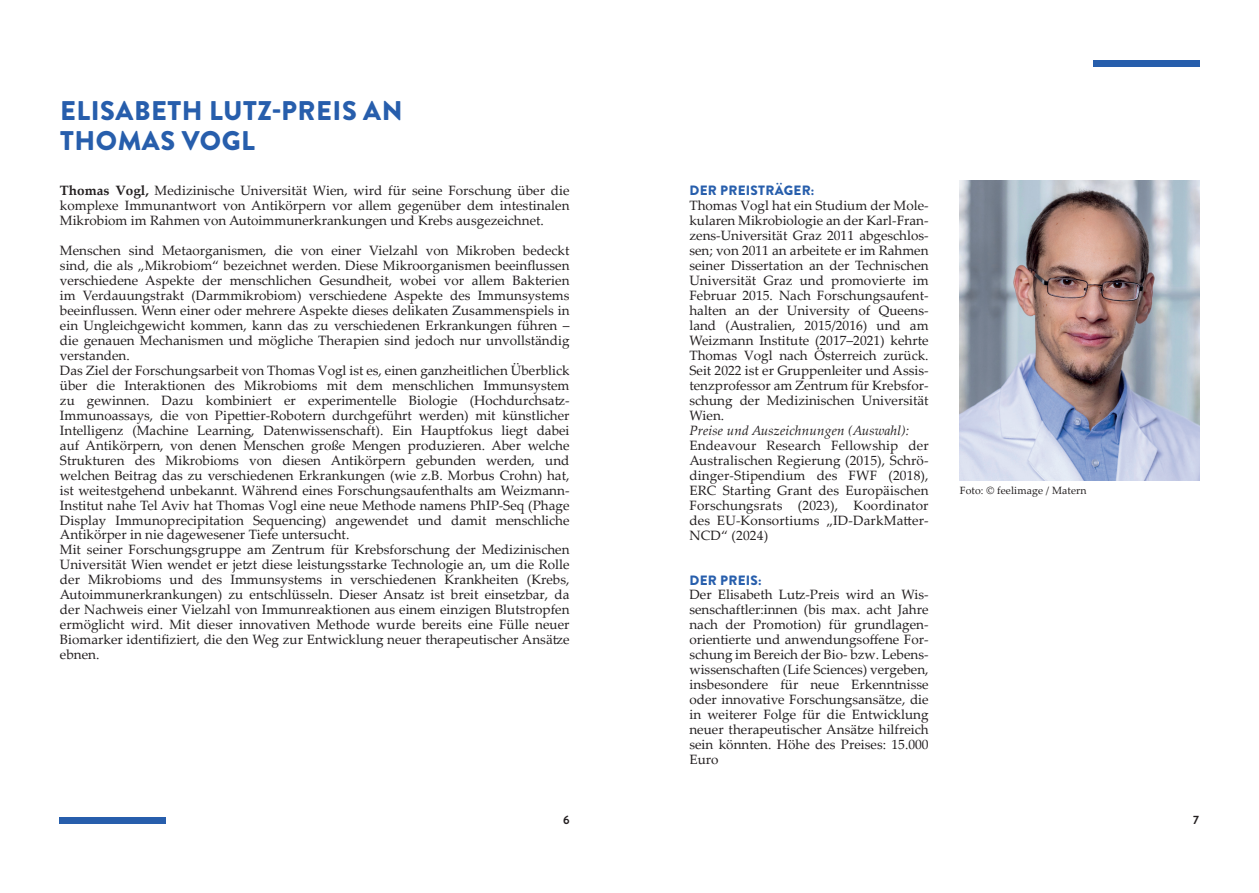
<style>
.page{position:relative;width:1259px;height:893px;background:#fff}
.page>*{position:absolute;margin:0;border:0;box-sizing:border-box;transform-origin:0 0}
.t1{font:900 27px/30px "Brandon Grotesque";letter-spacing:.02em;color:#275eac}
.t2{font:13.5px/15px "Palatino Linotype";color:#231f20;text-align:justify}
.t3{font:italic 13.5px "Palatino Linotype";letter-spacing:.01em;color:#231f20}
.t4{font:900 13.5px "Brandon Grotesque";letter-spacing:.02em;color:#275eac}
.t5{font:700 12px "Brandon Grotesque";color:#231f20}
.t6{font:10.5px "Palatino Linotype";letter-spacing:.01em;color:#231f20}
.s1{font-weight:700}
</style>
<div class="page">
<div style="left:1093px;top:60px;width:106px;height:7px;background:#275eac"></div>
<div style="left:60px;top:817px;width:106px;height:7px;background:#275eac"></div>
<img style="left:960px;top:181px;width:239px;height:299px">
<h1 class="t1" style="left:60px;top:96px;width:344px">ELISABETH LUTZ-PREIS AN<br>THOMAS VOGL</h1>
<p class="t2" style="left:60px;top:182px;width:511px"><span class="s1">Thomas Vogl,</span> Medizinische Universität Wien, wird für seine Forschung über die komplexe Immunantwort von Antikörpern vor allem gegenüber dem intestinalen Mikrobiom im Rahmen von Autoimmunerkrankungen und Krebs ausgezeichnet.</p>
<p class="t2" style="left:60px;top:242px;width:511px;text-align:left">Menschen sind Metaorganismen, die von einer Vielzahl von Mikroben bedeckt sind, die als „Mikrobiom“ bezeichnet werden. Diese Mikroorganismen beeinflussen verschiedene Aspekte der menschlichen Gesundheit, wobei vor allem Bakterien im Verdauungstrakt (Darmmikrobiom) verschiedene Aspekte des Immunsystems beeinflussen. Wenn einer oder mehrere Aspekte dieses delikaten Zusammenspiels in ein Ungleichgewicht kommen, kann das zu verschiedenen Erkrankungen führen – die genauen Mechanismen und mögliche Therapien sind jedoch nur unvollständig verstanden.<br>Das Ziel der Forschungsarbeit von Thomas Vogl ist es, einen ganzheitlichen Überblick über die Interaktionen des Mikrobioms mit dem menschlichen Immunsystem zu gewinnen. Dazu kombiniert er experimentelle Biologie (Hochdurchsatz-Immunoassays, die von Pipettier-Robotern durchgeführt werden) mit künstlicher Intelligenz (Machine Learning, Datenwissenschaft). Ein Hauptfokus liegt dabei auf Antikörpern, von denen Menschen große Mengen produzieren. Aber welche Strukturen des Mikrobioms von diesen Antikörpern gebunden werden, und welchen Beitrag das zu verschiedenen Erkrankungen (wie z.B. Morbus Crohn) hat, ist weitestgehend unbekannt. Während eines Forschungsaufenthalts am Weizmann-Institut nahe Tel Aviv hat Thomas Vogl eine neue Methode namens PhIP-Seq (Phage Display Immunoprecipitation Sequencing) angewendet und damit menschliche Antikörper in nie dagewesener Tiefe untersucht.<br>Mit seiner Forschungsgruppe am Zentrum für Krebsforschung der Medizinischen Universität Wien wendet er jetzt diese leistungsstarke Technologie an, um die Rolle der Mikrobioms und des Immunsystems in verschiedenen Krankheiten (Krebs, Autoimmunerkrankungen) zu entschlüsseln. Dieser Ansatz ist breit einsetzbar, da der Nachweis einer Vielzahl von Immunreaktionen aus einem einzigen Blutstropfen ermöglicht wird. Mit dieser innovativen Methode wurde bereits eine Fülle neuer Biomarker identifiziert, die den Weg zur Entwicklung neuer therapeutischer Ansätze ebnen.</p>
<p class="t4" style="left:689px;top:181px;width:126px">DER PREISTRÄGER:</p>
<p class="t2" style="left:689px;top:197px;width:241px">Thomas Vogl hat ein Studium der Mole&shy;kularen Mikrobiologie an der Karl-Fran&shy;zens-Universität Graz 2011 abgeschlos&shy;sen; von 2011 an arbeitete er im Rahmen seiner Dissertation an der Technischen Universität Graz und promovierte im Februar 2015. Nach Forschungsaufent&shy;halten an der University of Queens&shy;land (Australien, 2015/2016) und am Weizmann Institute (2017–2021) kehrte Thomas Vogl nach Österreich zurück.<br>Seit 2022 ist er Gruppenleiter und Assis&shy;tenzprofessor am Zentrum für Krebsfor&shy;schung der Medizinischen Universität Wien.</p>
<p class="t3" style="left:689px;top:420px;width:221px">Preise und Auszeichnungen (Auswahl):</p>
<p class="t2" style="left:689px;top:437px;width:241px">Endeavour Research Fellowship der Australischen Regierung (2015), Schrö&shy;dinger-Stipendium des FWF (2018), ERC Starting Grant des Europäischen Forschungsrats (2023), Koordinator des EU-Konsortiums „ID-DarkMatter-NCD“ (2024)</p>
<p class="t4" style="left:689px;top:570px;width:74px">DER PREIS:</p>
<p class="t2" style="left:689px;top:587px;width:241px">Der Elisabeth Lutz-Preis wird an Wis&shy;senschaftler:innen (bis max. acht Jahre nach der Promotion) für grundlagen&shy;orientierte und anwendungsoffene For&shy;schung im Bereich der Bio- bzw. Lebens&shy;wissenschaften (Life Sciences) vergeben, insbesondere für neue Erkenntnisse oder innovative Forschungsansätze, die in weiterer Folge für die Entwicklung neuer therapeutischer Ansätze hilfreich sein könnten. Höhe des Preises: 15.000<br>Euro</p>
<p class="t6" style="left:960px;top:483px;width:128px">Foto: © feelimage / Matern</p>
<p class="t5" style="left:563px;top:812px;width:8px">6</p>
<p class="t5" style="left:1193px;top:812px;width:7px">7</p>
</div>
